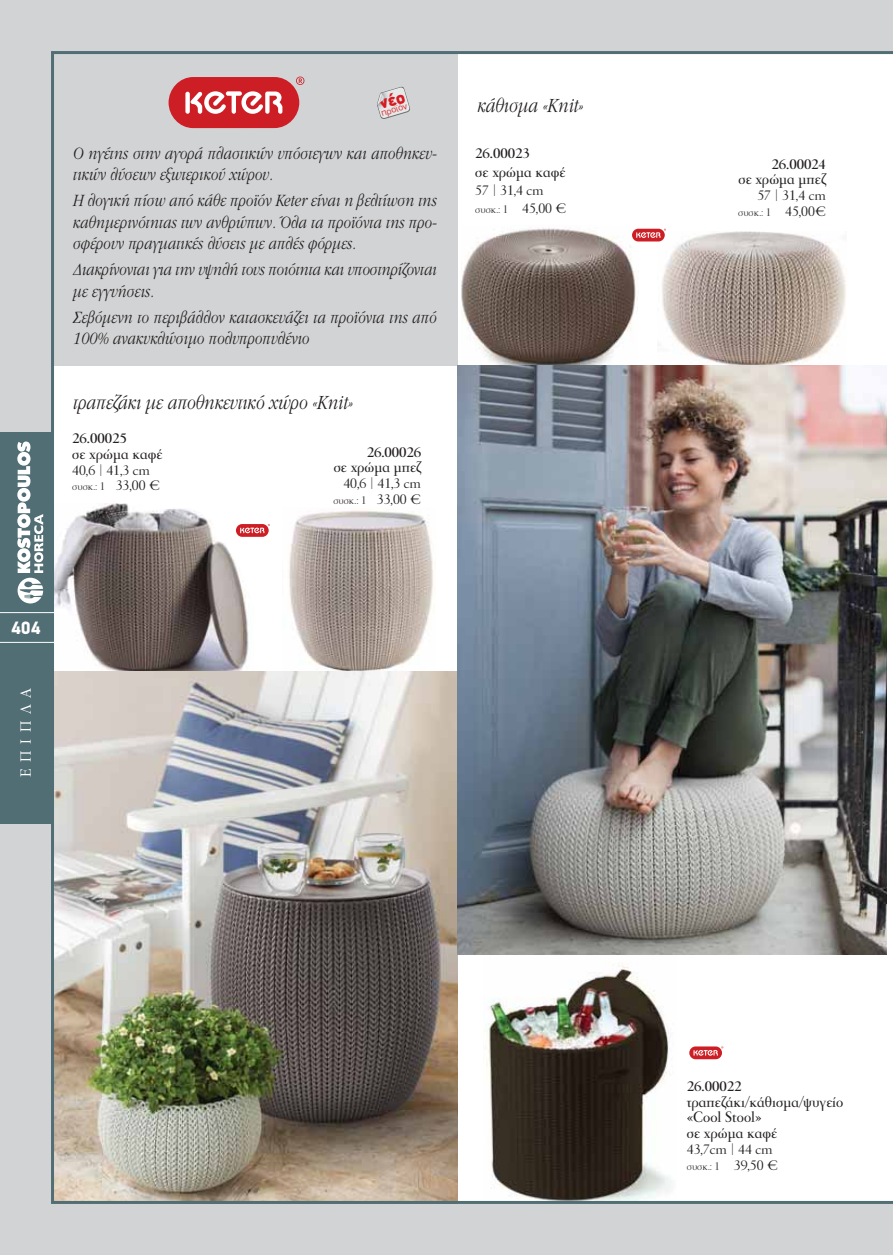
<style>
.page{position:relative;width:893px;height:1255px;background:#fff}
.page>*{position:absolute;margin:0;border:0;box-sizing:border-box;transform-origin:0 0}
.t1{font:italic 21px "PF Garamond Display";color:#231f20}
.t2{font:italic 18px/21.6px "PF Garamond Display";letter-spacing:.005em;color:#231f20}
.t3{font:900 18px "PF Din Display";color:#fff}
.t4{font:500 16.5px/15.8px "PF Garamond Classic";color:#231f20;scale:.95 1}
.t5{font:300 16.5px "PF Garamond Display";letter-spacing:.35em;color:#fff;scale:1.15 1}
.t6{font:15px "PF Garamond Classic";color:#231f20;scale:1.05 1}
.t7{font:700 15px "PF Garamond Classic";color:#231f20;scale:1.1 1}
.t8{font:300 12px "PF Garamond Classic";color:#231f20;scale:1.05 1}
.t9{font:300 9.45px "PF Din Display";color:#d71920;scale:1.05 1}
.s1{font-weight:400;font-size:15px}
</style>
<div class="page">
<div style="left:0;top:0;width:893px;height:1254px;background:#d1d3d4"></div>
<img style="left:51px;top:51px;width:842px;height:1152px">
<div style="left:0;top:432px;width:53px;height:391px;background:#516e74"></div>
<hr style="left:0;top:612px;width:54px;height:1px;background:#fff">
<hr style="left:0;top:642px;width:54px;height:1px;background:#fff">
<svg style="left:17px;top:441px;width:26px;height:162px"></svg>
<img style="left:461px;top:225px;width:178px;height:140px">
<img style="left:657px;top:231px;width:190px;height:134px">
<svg style="left:169px;top:76px;width:135px;height:52px;background:#d5575d"></svg>
<svg style="left:632px;top:228px;width:34px;height:13px"></svg>
<svg style="left:236px;top:524px;width:34px;height:13px"></svg>
<svg style="left:689px;top:1046px;width:34px;height:13px"></svg>
<img style="left:457px;top:365px;width:430px;height:589px">
<svg style="left:377px;top:86px;width:36px;height:36px"></svg>
<p class="t9" style="left:380px;top:107px;width:27px;rotate:-16deg">προϊόν</p>
<p class="t2" style="left:72px;top:144px;width:366px">Ο ηγέτης στην αγορά πλαστικών υπόστεγων και αποθηκευ&shy;τικών λύσεων εξωτερικού χώρου.</p>
<p class="t2" style="left:72px;top:191px;width:366px;text-align:justify">Η λογική πίσω από κάθε προϊόν Keter είναι η βελτίωση της καθημερινότητας των ανθρώπων. Όλα τα προϊόντα της προ&shy;σφέρουν πραγματικές λύσεις με απλές φόρμες.</p>
<p class="t2" style="left:72px;top:260px;width:365px">Διακρίνονται για την υψηλή τους ποιότητα και υποστηρίζονται με εγγυήσεις.</p>
<p class="t2" style="left:72px;top:308px;width:365px">Σεβόμενη το περιβάλλον κατασκευάζει τα προϊόντα της από<br>100% ανακυκλώσιμο πολυπροπυλένιο</p>
<p class="t1" style="left:72px;top:394px;width:281px">τραπεζάκι με αποθηκευτικό χώρο «Knit»</p>
<p class="t7" style="left:72px;top:433px;width:51px">26.00025</p>
<p class="t4" style="left:72px;top:447px;width:96px">σε χρώμα καφέ</p>
<p class="t6" style="left:72px;top:465px;width:76px">40,6 | 41,3 cm</p>
<p class="t8" style="left:72px;top:481px;width:85px">συσκ.: 1 <span class="s1">33,00 €</span></p>
<p class="t7" style="left:367px;top:446px;width:51px">26.00026</p>
<p class="t4" style="left:334px;top:461px;width:94px">σε χρώμα μπεζ</p>
<p class="t6" style="left:343px;top:478px;width:76px">40,6 | 41,3 cm</p>
<p class="t8" style="left:333px;top:494px;width:85px">συσκ.: 1 <span class="s1">33,00 €</span></p>
<p class="t1" style="left:476px;top:97px;width:107px">κάθισμα «Knit»</p>
<p class="t7" style="left:475px;top:148px;width:51px">26.00023</p>
<p class="t4" style="left:475px;top:165px;width:96px">σε χρώμα καφέ</p>
<p class="t6" style="left:475px;top:186px;width:67px">57 | 31,4 cm</p>
<p class="t8" style="left:475px;top:204px;width:88px">συσκ.: 1 <span class="s1">45,00 €</span></p>
<p class="t3" style="left:11px;top:617px;width:31px">404</p>
<p class="t5" style="left:20px;top:777px;width:79px;rotate:-90deg">ΕΠΙΠΛΑ</p>
<p class="t7" style="left:771px;top:158px;width:51px">26.00024</p>
<p class="t4" style="left:738px;top:173px;width:94px">σε χρώμα μπεζ</p>
<p class="t6" style="left:757px;top:190px;width:67px">57 | 31,4 cm</p>
<p class="t8" style="left:738px;top:206px;width:85px">συσκ.: 1 <span class="s1">45,00€</span></p>
<p class="t7" style="left:687px;top:1080px;width:51px">26.00022</p>
<p class="t4" style="left:687px;top:1095px;width:166px">τραπεζάκι/κάθισμα/ψυγείο «Cool Stool»<br>σε χρώμα καφέ</p>
<p class="t6" style="left:687px;top:1143px;width:83px">43,7cm | 44 cm</p>
<p class="t8" style="left:687px;top:1159px;width:88px">συσκ.: 1 <span class="s1">39,50 €</span></p>
</div>
